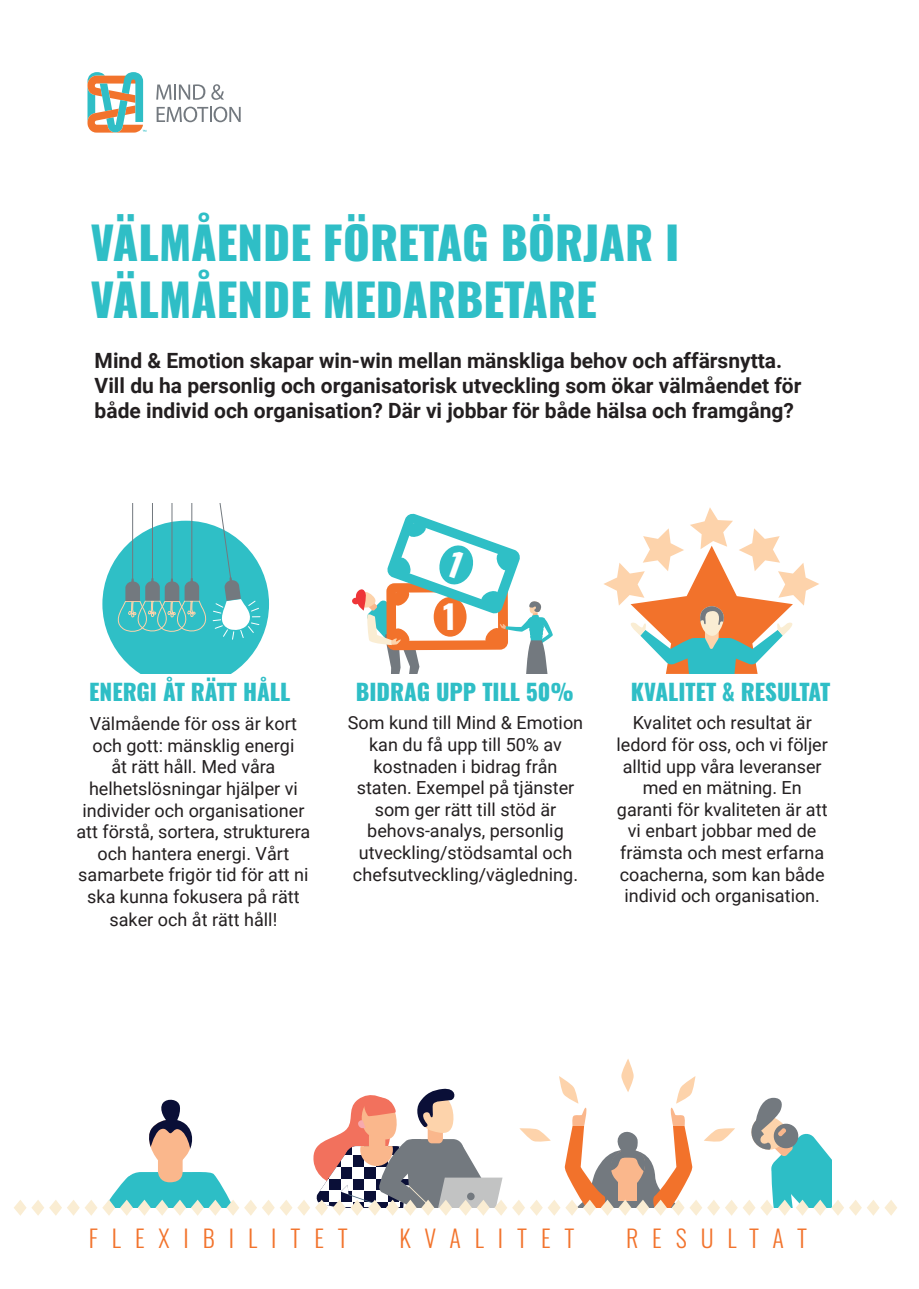
<style>
.page{position:relative;width:919px;height:1289px;background:#fff}
.page>*{position:absolute;margin:0;border:0;box-sizing:border-box;transform-origin:0 0}
.t1{font:800 45px "Oswald";color:#2fbec6}
.t2{font:700 32.85px "Oswald";color:#fff}
.t3{font:300 24px "Oswald";letter-spacing:.58em;color:#f2732c}
.t4{font:800 22.5px "Oswald";color:#2fbec6}
.t5{font:700 21px/25.2px "Roboto";color:#231f20}
.t6{font:18px/21.6px "Roboto";color:#231f20;text-align:center}
</style>
<div class="page">
<svg style="left:621px;top:1058px;width:12px;height:34px"></svg>
<svg style="left:14px;top:1076px;width:883px;height:139px"></svg>
<svg style="left:156px;top:84px;width:49px;height:16px"></svg>
<svg style="left:211px;top:84px;width:13px;height:16px"></svg>
<svg style="left:157px;top:107px;width:84px;height:15px"></svg>
<svg style="left:87px;top:72px;width:59px;height:61px"></svg>
<svg style="left:102px;top:503px;width:167px;height:171px"></svg>
<svg style="left:604px;top:507px;width:215px;height:167px"></svg>
<svg style="left:354px;top:513px;width:199px;height:161px"></svg>
<p class="t1" style="left:90px;top:219px;width:590px">VÄLMÅENDE FÖRETAG BÖRJAR I</p>
<p class="t1" style="left:90px;top:276px;width:508px">VÄLMÅENDE MEDARBETARE</p>
<p class="t5" style="left:95px;top:347px;width:708px">Mind &amp; Emotion skapar win-win mellan mänskliga behov och affärsnytta.<br>Vill du ha personlig och organisatorisk utveckling som ökar välmåendet för både individ och organisation? Där vi jobbar för både hälsa och framgång?</p>
<p class="t2" style="left:443px;top:599px;width:15px">1</p>
<p class="t4" style="left:89px;top:680px;width:203px">ENERGI ÅT RÄTT HÅLL</p>
<p class="t4" style="left:356px;top:680px;width:219px">BIDRAG UPP TILL 50%</p>
<p class="t4" style="left:631px;top:680px;width:201px">KVALITET &amp; RESULTAT</p>
<p class="t6" style="left:76px;top:712px;width:235px">Välmående för oss är kort och gott: mänsklig energi<br>åt rätt håll. Med våra helhetslösningar hjälper vi individer och organisationer att förstå, sortera, strukturera och hantera energi. Vårt samarbete frigör tid för att ni ska kunna fokusera på rätt</p>
<p class="t6" style="left:109px;top:908px;width:169px">saker och åt rätt håll!</p>
<p class="t6" style="left:348px;top:711px;width:237px">Som kund till Mind &amp; Emotion kan du få upp till 50% av kostnaden i bidrag från staten. Exempel på tjänster som ger rätt till stöd är behovs-analys, personlig utveckling/stödsamtal och chefsutveckling/vägledning.</p>
<p class="t6" style="left:616px;top:711px;width:213px">Kvalitet och resultat är ledord för oss, och vi följer alltid upp våra leveranser med en mätning. En garanti för kvaliteten är att vi enbart jobbar med de främsta och mest erfarna coacherna, som kan både individ och organisation.</p>
<p class="t3" style="left:89px;top:1216px;width:260px">FLEXIBILITET</p>
<p class="t3" style="left:399px;top:1216px;width:177px">KVALITET</p>
<p class="t3" style="left:626px;top:1216px;width:182px">RESULTAT</p>
</div>
